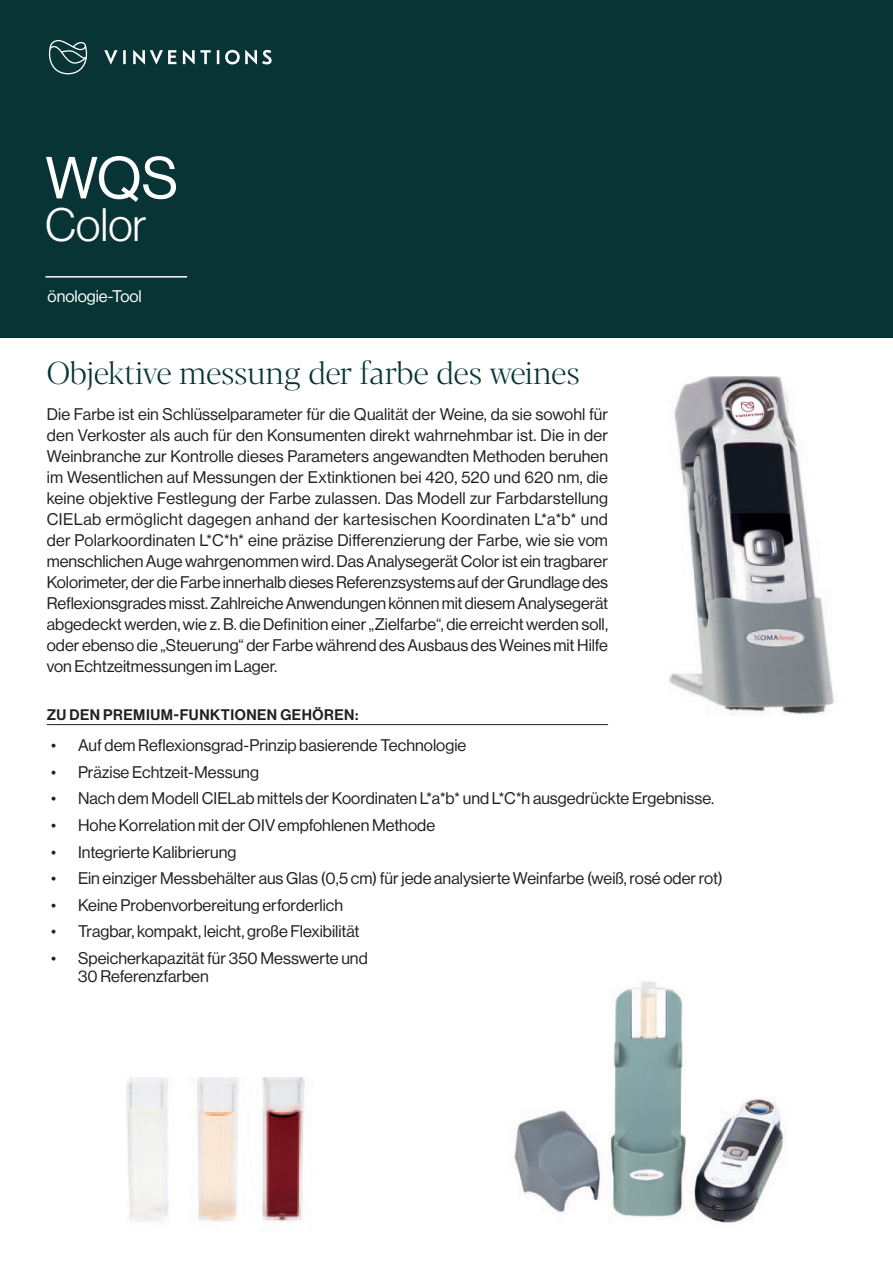
<style>
.page{position:relative;width:893px;height:1263px;background:#fff}
.page>*{position:absolute;margin:0;border:0;box-sizing:border-box;transform-origin:0 0}
.t1{font:58.05px "N Haas Grotesk DS Pro 55 Rg";color:#fff}
.t2{font:45.75px "N Haas Grotesk DS Pro 45 Lt";color:#fff}
.t3{font:31.5px "Vinventions Display";color:#083436}
.t4{font:16.5px/21px "N Haas Grotesk DS Pro 55 Rg";color:#231f20;text-align:justify}
.t5{font:16.5px "N Haas Grotesk DS Pro 55 Rg";color:#fff}
.t6{font:15px "N Haas Grotesk DS Pro 65 Md";letter-spacing:.035em;color:#231f20}
</style>
<div class="page">
<div style="left:0;top:0;width:893px;height:338px;background:#083436"></div>
<svg style="left:49px;top:40px;width:38px;height:34px"></svg>
<svg style="left:104px;top:50px;width:168px;height:14px"></svg>
<hr style="left:47px;top:724px;width:561px;height:1px;background:#231f20">
<hr style="left:45px;top:276px;width:142px;height:2px;background:#fff">
<img style="left:669px;top:376px;width:165px;height:339px">
<img style="left:514px;top:981px;width:273px;height:242px">
<img style="left:127px;top:1076px;width:178px;height:146px">
<h1 class="t1" style="left:45px;top:145px;width:134px">WQS</h1>
<h2 class="t2" style="left:45px;top:199px;width:103px">Color</h2>
<p class="t5" style="left:48px;top:287px;width:96px">önologie-Tool</p>
<h3 class="t3" style="left:47px;top:353px;width:534px">Objektive messung der farbe des weines</h3>
<p class="t4" style="left:47px;top:404px;width:563px">Die Farbe ist ein Schlüsselparameter für die Qualität der Weine, da sie sowohl für den Verkoster als auch für den Konsumenten direkt wahrnehmbar ist. Die in der Weinbranche zur Kontrolle dieses Parameters angewandten Methoden beruhen im Wesentlichen auf Messungen der Extinktionen bei 420, 520 und 620 nm, die keine objektive Festlegung der Farbe zulassen. Das Modell zur Farbdarstellung CIELab ermöglicht dagegen anhand der kartesischen Koordinaten L*a*b* und der Polarkoordinaten L*C*h* eine präzise Differenzierung der Farbe, wie sie vom menschlichen Auge wahrgenommen wird. Das Analysegerät Color ist ein tragbarer Kolorimeter, der die Farbe innerhalb dieses Referenzsystems auf der Grundlage des Reflexionsgrades misst. Zahlreiche Anwendungen können mit diesem Analysegerät abgedeckt werden, wie z. B. die Definition einer „Zielfarbe“, die erreicht werden soll, oder ebenso die „Steuerung“ der Farbe während des Ausbaus des Weines mit Hilfe von Echtzeitmessungen im Lager.</p>
<p class="t6" style="left:47px;top:706px;width:313px">ZU DEN PREMIUM-FUNKTIONEN GEHÖREN:</p>
<p class="t4" style="left:51px;top:735px;width:417px">• Auf dem Reflexionsgrad-Prinzip basierende Technologie</p>
<p class="t4" style="left:51px;top:761px;width:209px">• Präzise Echtzeit-Messung</p>
<p class="t4" style="left:51px;top:788px;width:665px">• Nach dem Modell CIELab mittels der Koordinaten L*a*b* und L*C*h ausgedrückte Ergebnisse.</p>
<p class="t4" style="left:51px;top:815px;width:386px">• Hohe Korrelation mit der OIV empfohlenen Methode</p>
<p class="t4" style="left:51px;top:841px;width:187px">• Integrierte Kalibrierung</p>
<p class="t4" style="left:51px;top:868px;width:673px">• Ein einziger Messbehälter aus Glas (0,5 cm) für jede analysierte Weinfarbe (weiß, rosé oder rot)</p>
<p class="t4" style="left:51px;top:895px;width:294px">• Keine Probenvorbereitung erforderlich</p>
<p class="t4" style="left:51px;top:921px;width:310px">• Tragbar, kompakt, leicht, große Flexibilität</p>
<p class="t4" style="left:78px;top:949px;width:291px;line-height:18.1px;text-indent:-27px">• Speicherkapazität für 350 Messwerte und<br>30 Referenzfarben</p>
</div>
